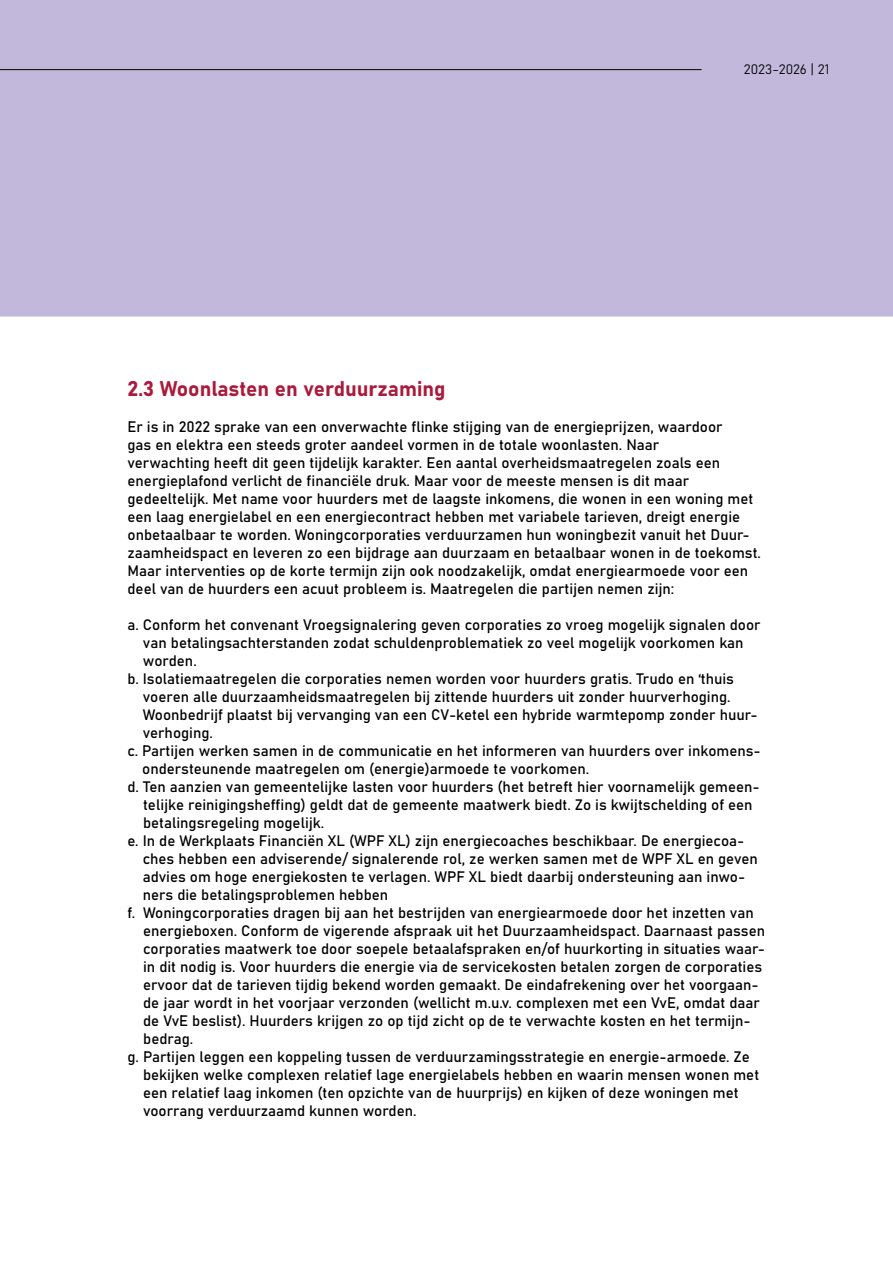
<style>
.page{position:relative;width:893px;height:1263px;background:#fff}
.page>*{position:absolute;margin:0;border:0;box-sizing:border-box;transform-origin:0 0}
._1_1_Subkop__H2{font:21px "Bahnschrift";color:#a81b3d}
.Lopende_tekst__P{font:15px/18px "Bahnschrift";color:#000}
.t1{font:13.5px "Bahnschrift";color:#000}
</style>
<div class="page">
<div style="left:0;top:0;width:893px;height:316px;background:#c1b8dc"></div>
<hr style="left:0;top:69px;width:702px;height:1px;background:#000">
<p class="t1" style="left:744px;top:59px;width:87px">2023-2026 | 21</p>
<h2 class="_1_1_Subkop__H2" style="left:128px;top:373px;width:319px">2.3 Woonlasten en verduurzaming</h2>
<p class="Lopende_tekst__P" style="left:128px;top:417px;width:597px">Er is in 2022 sprake van een onverwachte flinke stijging van de energieprijzen, waardoor</p>
<p class="Lopende_tekst__P" style="left:128px;top:435px;width:533px">gas en elektra een steeds groter aandeel vormen in de totale woonlasten. Naar</p>
<p class="Lopende_tekst__P" style="left:128px;top:453px;width:594px">verwachting heeft dit geen tijdelijk karakter. Een aantal overheidsmaatregelen zoals een</p>
<p class="Lopende_tekst__P" style="left:128px;top:471px;width:563px">energieplafond verlicht de financiële druk. Maar voor de meeste mensen is dit maar</p>
<p class="Lopende_tekst__P" style="left:128px;top:489px;width:635px">gedeeltelijk. Met name voor huurders met de laagste inkomens, die wonen in een woning met een laag energielabel en een energiecontract hebben met variabele tarieven, dreigt energie onbetaalbaar te worden. Woningcorporaties verduurzamen hun woningbezit vanuit het Duur&shy;zaamheidspact en leveren zo een bijdrage aan duurzaam en betaalbaar wonen in de toekomst.<br>Maar interventies op de korte termijn zijn ook noodzakelijk, omdat energiearmoede voor een deel van de huurders een acuut probleem is. Maatregelen die partijen nemen zijn:</p>
<p class="Lopende_tekst__P" style="left:143px;top:615px;width:619px;text-indent:-15px">a. Conform het convenant Vroegsignalering geven corporaties zo vroeg mogelijk signalen door van betalingsachterstanden zodat schuldenproblematiek zo veel mogelijk voorkomen kan worden.</p>
<p class="Lopende_tekst__P" style="left:143px;top:669px;width:616px;text-indent:-15px">b. Isolatiemaatregelen die corporaties nemen worden voor huurders gratis. Trudo en ‘thuis voeren alle duurzaamheidsmaatregelen bij zittende huurders uit zonder huurverhoging.<br>Woonbedrijf plaatst bij vervanging van een CV-ketel een hybride warmtepomp zonder huur&shy;verhoging.</p>
<p class="Lopende_tekst__P" style="left:142px;top:741px;width:620px;text-indent:-15px">c. Partijen werken samen in de communicatie en het informeren van huurders over inkomens&shy;ondersteunende maatregelen om (energie)armoede te voorkomen.</p>
<p class="Lopende_tekst__P" style="left:143px;top:777px;width:618px;text-indent:-16px">d. Ten aanzien van gemeentelijke lasten voor huurders (het betreft hier voornamelijk gemeen&shy;telijke reinigingsheffing) geldt dat de gemeente maatwerk biedt. Zo is kwijtschelding of een betalingsregeling mogelijk.</p>
<p class="Lopende_tekst__P" style="left:143px;top:831px;width:617px;text-indent:-15px">e. In de Werkplaats Financiën XL (WPF XL) zijn energiecoaches beschikbaar. De energiecoa&shy;ches hebben een adviserende/ signalerende rol, ze werken samen met de WPF XL en geven advies om hoge energiekosten te verlagen. WPF XL biedt daarbij ondersteuning aan inwo&shy;ners die betalingsproblemen hebben</p>
<p class="Lopende_tekst__P" style="left:143px;top:903px;width:623px;text-indent:-16px">f. Woningcorporaties dragen bij aan het bestrijden van energiearmoede door het inzetten van energieboxen. Conform de vigerende afspraak uit het Duurzaamheidspact. Daarnaast passen corporaties maatwerk toe door soepele betaalafspraken en/of huurkorting in situaties waar&shy;in dit nodig is. Voor huurders die energie via de servicekosten betalen zorgen de corporaties ervoor dat de tarieven tijdig bekend worden gemaakt. De eindafrekening over het voorgaan&shy;de jaar wordt in het voorjaar verzonden (wellicht m.u.v. complexen met een VvE, omdat daar de VvE beslist). Huurders krijgen zo op tijd zicht op de te verwachte kosten en het termijn&shy;bedrag.</p>
<p class="Lopende_tekst__P" style="left:143px;top:1047px;width:618px;text-indent:-16px">g. Partijen leggen een koppeling tussen de verduurzamingsstrategie en energie-armoede. Ze bekijken welke complexen relatief lage energielabels hebben en waarin mensen wonen met een relatief laag inkomen (ten opzichte van de huurprijs) en kijken of deze woningen met voorrang verduurzaamd kunnen worden.</p>
</div>
